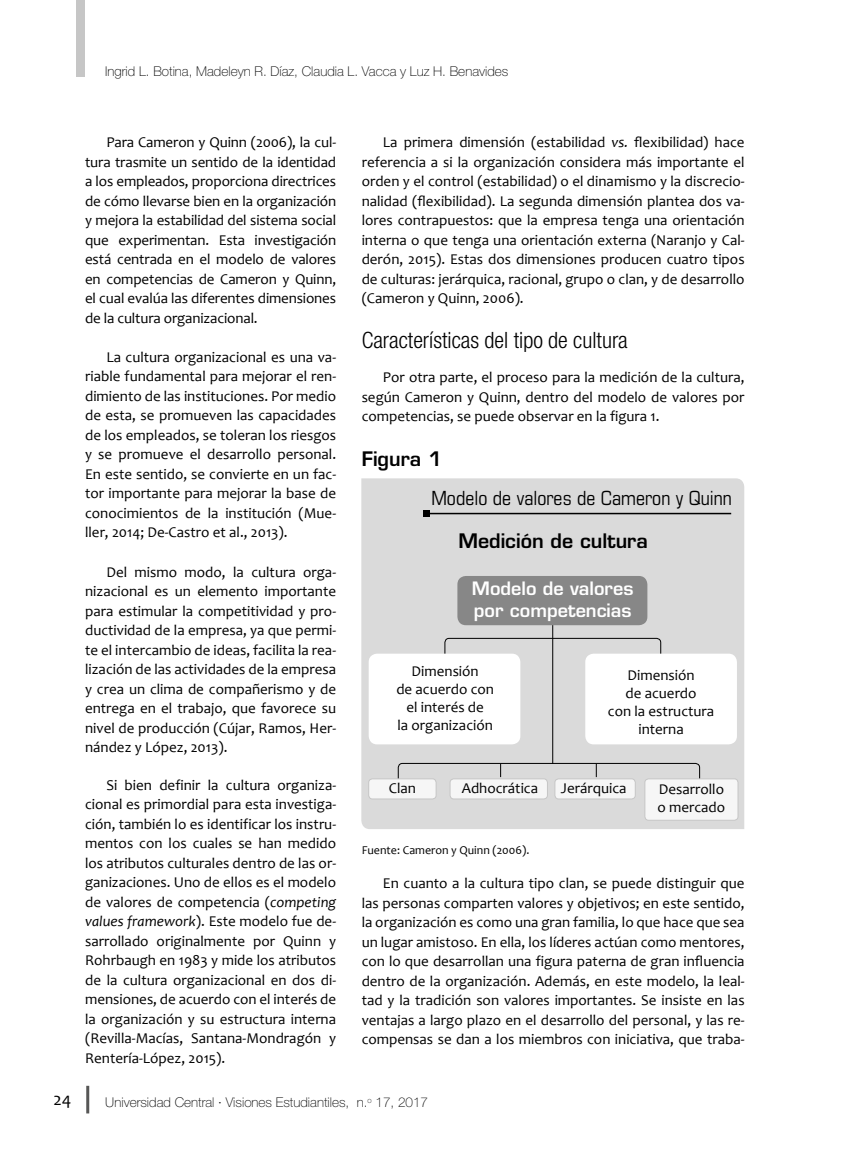
<style>
.page{position:relative;width:851px;height:1149px;background:#fff}
.page>*{position:absolute;margin:0;border:0;box-sizing:border-box;transform-origin:0 0}
.t1{font:300 condensed 22.5px "Helvetica Neue LT Std";color:#000}
.t2{font:condensed 19.5px "Eurostile LT Std";color:#000}
.t3{font:600 19.5px "Eurostile LT Std";color:#000}
.t4{font:600 18px/21.6px "Eurostile LT Std";color:#fff}
.t5{font:18px "Candara";color:#000}
.t6{font:15px/19.5px "Candara";color:#000;text-align:justify}
.t7{font:100 13.5px "Helvetica Neue LT Std";color:#000}
.t8{font:12px "Candara";color:#000}
.s1{font-style:italic}
</style>
<div class="page">
<div style="left:361px;top:478px;width:383px;height:350px;background:#dadada"></div>
<svg style="left:444px;top:637px;width:217px;height:27px;background:#cdcdcd"></svg>
<hr style="left:552px;top:586px;width:1px;height:177px;background:#000">
<div style="left:457px;top:575px;width:190px;height:50px;background:#878787;border-radius:9px"></div>
<div style="left:585px;top:653px;width:151px;height:91px;background:#fff;border-radius:9px"></div>
<div style="left:368px;top:653px;width:152px;height:91px;background:#fff;border-radius:9px"></div>
<div style="left:368px;top:778px;width:68px;height:20px;background:#f6f6f6;border-radius:4px"></div>
<div style="left:368px;top:778px;width:68px;height:21px;border:1px solid #c6c6c6;border-radius:4px"></div>
<div style="left:450px;top:778px;width:97px;height:20px;background:#f6f6f6;border-radius:4px"></div>
<div style="left:449px;top:778px;width:98px;height:21px;border:1px solid #c6c6c6;border-radius:4px"></div>
<div style="left:555px;top:778px;width:80px;height:20px;background:#f6f6f6;border-radius:4px"></div>
<div style="left:554px;top:778px;width:81px;height:21px;border:1px solid #c6c6c6;border-radius:4px"></div>
<div style="left:644px;top:778px;width:93px;height:42px;background:#f6f6f6;border-radius:4px"></div>
<div style="left:644px;top:778px;width:94px;height:42px;border:1px solid #c6c6c6;border-radius:4px"></div>
<svg style="left:397px;top:762px;width:303px;height:27px"></svg>
<hr style="left:426px;top:512px;width:305px;height:2px;background:#000">
<svg style="left:423px;top:510px;width:6px;height:6px"></svg>
<div style="left:77px;top:0;width:8px;height:77px;background:#c6c6c6"></div>
<hr style="left:86px;top:1085px;width:3px;height:28px;background:#575756">
<p class="t7" style="left:105px;top:64px;width:404px">Ingrid L. Botina, Madeleyn R. Díaz, Claudia L. Vacca y Luz H. Benavides</p>
<p class="t5" style="left:53px;top:1087px;width:19px">24</p>
<p class="t6" style="left:85px;top:132px;width:252px;text-indent:21px">Para Cameron y Quinn (2006), la cul&shy;tura trasmite un sentido de la identidad a los empleados, proporciona directrices de cómo llevarse bien en la organización y mejora la estabilidad del sistema social que experimentan. Esta investigación está centrada en el modelo de valores en competencias de Cameron y Quinn, el cual evalúa las diferentes dimensiones de la cultura organizacional.</p>
<p class="t6" style="left:85px;top:347px;width:252px;text-indent:21px">La cultura organizacional es una va&shy;riable fundamental para mejorar el ren&shy;dimiento de las instituciones. Por medio de esta, se promueven las capacidades de los empleados, se toleran los riesgos y se promueve el desarrollo personal.<br>En este sentido, se convierte en un fac&shy;tor importante para mejorar la base de conocimientos de la institución (Mue&shy;ller, 2014; De-Castro et al., 2013).</p>
<p class="t6" style="left:85px;top:561px;width:252px;text-indent:21px">Del mismo modo, la cultura orga&shy;nizacional es un elemento importante para estimular la competitividad y pro&shy;ductividad de la empresa, ya que permi&shy;te el intercambio de ideas, facilita la rea&shy;lización de las actividades de la empresa y crea un clima de compañerismo y de entrega en el trabajo, que favorece su nivel de producción (Cújar, Ramos, Her&shy;nández y López, 2013).</p>
<p class="t6" style="left:85px;top:774px;width:252px;text-indent:21px">Si bien definir la cultura organiza&shy;cional es primordial para esta investiga&shy;ción, también lo es identificar los instru&shy;mentos con los cuales se han medido los atributos culturales dentro de las or&shy;ganizaciones. Uno de ellos es el modelo de valores de competencia (<span class="s1">competing values framework</span>). Este modelo fue de&shy;sarrollado originalmente por Quinn y Rohrbaugh en 1983 y mide los atributos de la cultura organizacional en dos di&shy;mensiones, de acuerdo con el interés de la organización y su estructura interna (Revilla-Macías, Santana-Mondragón y Rentería-López, 2015).</p>
<p class="t6" style="left:361px;top:132px;width:384px;text-indent:21px">La primera dimensión (estabilidad <span class="s1">vs.</span> flexibilidad) hace referencia a si la organización considera más importante el orden y el control (estabilidad) o el dinamismo y la discrecio&shy;nalidad (flexibilidad). La segunda dimensión plantea dos va&shy;lores contrapuestos: que la empresa tenga una orientación interna o que tenga una orientación externa (Naranjo y Cal&shy;derón, 2015). Estas dos dimensiones producen cuatro tipos de culturas: jerárquica, racional, grupo o clan, y de desarrollo (Cameron y Quinn, 2006).</p>
<h1 class="t1" style="left:361px;top:327px;width:268px">Características del tipo de cultura</h1>
<p class="t6" style="left:361px;top:367px;width:384px;text-indent:21px">Por otra parte, el proceso para la medición de la cultura, según Cameron y Quinn, dentro del modelo de valores por competencias, se puede observar en la figura 1.</p>
<h2 class="t3" style="left:361px;top:447px;width:82px">Figura 1</h2>
<h2 class="t2" style="left:431px;top:486px;width:302px">Modelo de valores de Cameron y Quinn</h2>
<h2 class="t3" style="left:458px;top:528px;width:191px">Medición de cultura</h2>
<p class="t4" style="left:472px;top:577px;width:163px">Modelo de valores por competencias</p>
<p class="t6" style="left:396px;top:662px;width:99px;line-height:18px;text-align:center">Dimensión<br>de acuerdo con el interés de<br>la organización</p>
<p class="t6" style="left:608px;top:665px;width:108px;line-height:18px;text-align:center">Dimensión<br>de acuerdo<br>con la estructura interna</p>
<p class="t6" style="left:389px;top:777px;width:29px">Clan</p>
<p class="t6" style="left:461px;top:777px;width:78px">Adhocrática</p>
<p class="t6" style="left:561px;top:777px;width:67px">Jerárquica</p>
<p class="t6" style="left:657px;top:779px;width:69px;line-height:18px">Desarrollo o mercado</p>
<p class="t8" style="left:361px;top:842px;width:169px">Fuente: Cameron y Quinn (2006).</p>
<p class="t6" style="left:361px;top:873px;width:384px;text-indent:21px">En cuanto a la cultura tipo clan, se puede distinguir que las personas comparten valores y objetivos; en este sentido, la organización es como una gran familia, lo que hace que sea un lugar amistoso. En ella, los líderes actúan como mentores, con lo que desarrollan una figura paterna de gran influencia dentro de la organización. Además, en este modelo, la leal&shy;tad y la tradición son valores importantes. Se insiste en las ventajas a largo plazo en el desarrollo del personal, y las re&shy;compensas se dan a los miembros con iniciativa, que traba-</p>
<p class="t7" style="left:105px;top:1094px;width:324px">Universidad Central ∙ Visiones Estudiantiles, n.<sup>o</sup> 17, 2017</p>
</div>
